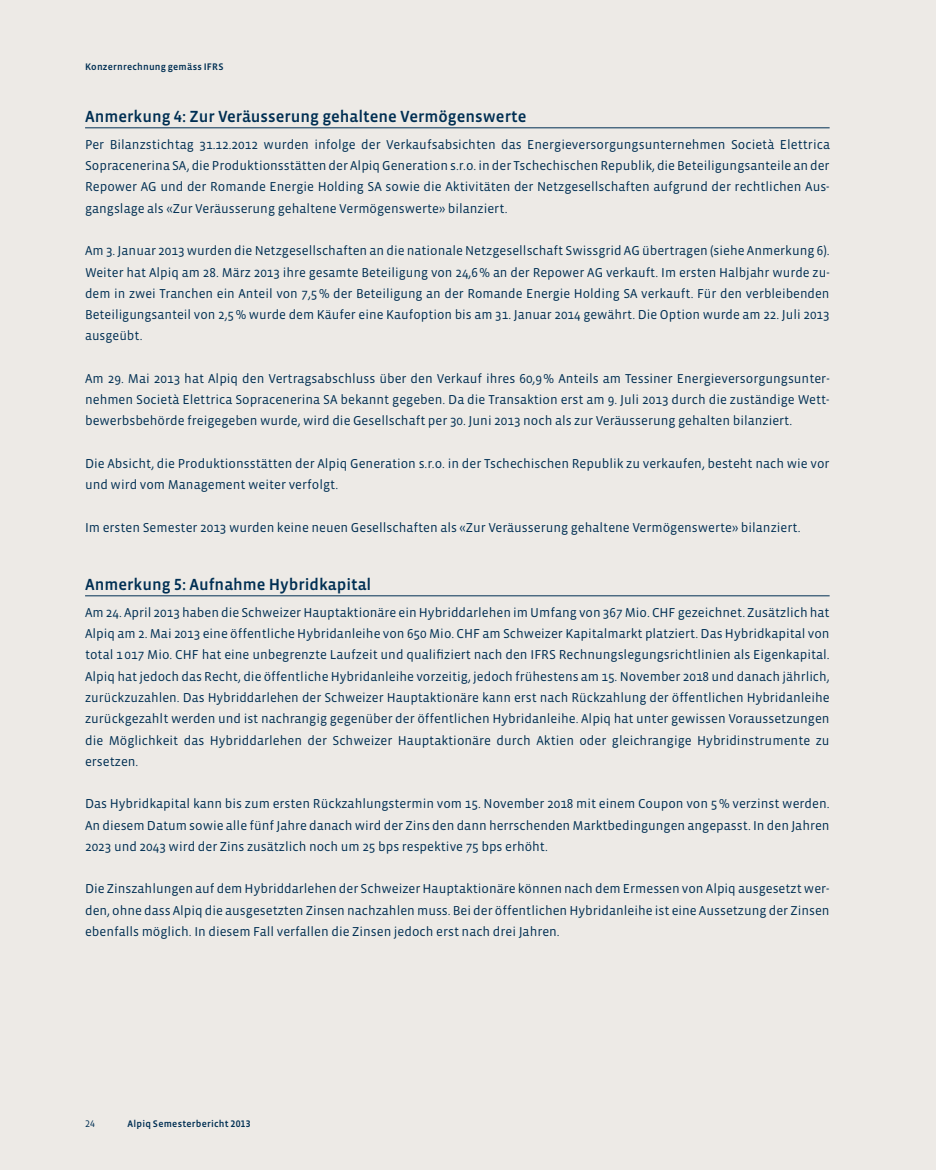
<style>
.page{position:relative;width:936px;height:1170px;background:#fff}
.page>*{position:absolute;margin:0;border:0;box-sizing:border-box;transform-origin:0 0}
.t1{font:500 16.5px "Vista Sans OTCE";color:#002f53}
.t2{font:13.2px/21.3px "Vista Sans OTCE";color:#002f53;text-align:justify}
.t3{font:500 9.75px "Vista Sans OTCE";letter-spacing:.02em;color:#002f53}
.t4{font:9.75px "Vista Sans OTCE";color:#002f53}
</style>
<div class="page">
<hr style="left:935px;top:0;width:1px;height:1169px;background:#edeae6">
<div style="left:0;top:0;width:935px;height:1169px;background:#edeae6"></div>
<hr style="left:85px;top:127px;width:744px;height:1px;background:#002f53">
<hr style="left:85px;top:595px;width:744px;height:1px;background:#002f53">
<p class="t3" style="left:85px;top:62px;width:140px">Konzernrechnung gemäss IFRS</p>
<p class="t1" style="left:85px;top:108px;width:443px">Anmerkung 4: Zur Veräusserung gehaltene Vermögenswerte</p>
<p class="t2" style="left:85px;top:134px;width:746px">Per Bilanzstichtag 31.12.2012 wurden infolge der Verkaufsabsichten das Energieversorgungsunternehmen Società Elettrica Sopracenerina SA, die Produktionsstätten der Alpiq Generation s.r.o. in der Tschechischen Republik, die Beteiligungsanteile an der Repower AG und der Romande Energie Holding SA sowie die Aktivitäten der Netzgesellschaften aufgrund der rechtlichen Aus&shy;gangslage als «Zur Veräusserung gehaltene Vermögenswerte» bilanziert.</p>
<p class="t2" style="left:85px;top:240px;width:746px">Am 3. Januar 2013 wurden die Netzgesellschaften an die nationale Netzgesellschaft Swissgrid AG übertragen (siehe Anmerkung 6).<br>Weiter hat Alpiq am 28. März 2013 ihre gesamte Beteiligung von 24,6% an der Repower AG verkauft. Im ersten Halbjahr wurde zu&shy;dem in zwei Tranchen ein Anteil von 7,5% der Beteiligung an der Romande Energie Holding SA verkauft. Für den verbleibenden Beteiligungsanteil von 2,5% wurde dem Käufer eine Kaufoption bis am 31. Januar 2014 gewährt. Die Option wurde am 22. Juli 2013 ausgeübt.</p>
<p class="t2" style="left:85px;top:368px;width:746px">Am 29. Mai 2013 hat Alpiq den Vertragsabschluss über den Verkauf ihres 60,9% Anteils am Tessiner Energieversorgungsunter&shy;nehmen Società Elettrica Sopracenerina SA bekannt gegeben. Da die Transaktion erst am 9. Juli 2013 durch die zuständige Wett&shy;bewerbsbehörde freigegeben wurde, wird die Gesellschaft per 30. Juni 2013 noch als zur Veräusserung gehalten bilanziert.</p>
<p class="t2" style="left:85px;top:453px;width:746px">Die Absicht, die Produktionsstätten der Alpiq Generation s.r.o. in der Tschechischen Republik zu verkaufen, besteht nach wie vor und wird vom Management weiter verfolgt.</p>
<p class="t2" style="left:85px;top:517px;width:717px">Im ersten Semester 2013 wurden keine neuen Gesellschaften als «Zur Veräusserung gehaltene Vermögenswerte» bilanziert.</p>
<p class="t1" style="left:85px;top:576px;width:288px">Anmerkung 5: Aufnahme Hybridkapital</p>
<p class="t2" style="left:85px;top:602px;width:746px">Am 24. April 2013 haben die Schweizer Hauptaktionäre ein Hybriddarlehen im Umfang von 367 Mio. CHF gezeichnet. Zusätzlich hat Alpiq am 2. Mai 2013 eine öffentliche Hybridanleihe von 650 Mio. CHF am Schweizer Kapitalmarkt platziert. Das Hybridkapital von total 1017 Mio. CHF hat eine unbegrenzte Laufzeit und qualifiziert nach den IFRS Rechnungslegungsrichtlinien als Eigenkapital.<br>Alpiq hat jedoch das Recht, die öffentliche Hybridanleihe vorzeitig, jedoch frühestens am 15. November 2018 und danach jährlich, zurückzuzahlen. Das Hybriddarlehen der Schweizer Hauptaktionäre kann erst nach Rückzahlung der öffentlichen Hybridanleihe zurückgezahlt werden und ist nachrangig gegenüber der öffentlichen Hybridanleihe. Alpiq hat unter gewissen Voraussetzungen die Möglichkeit das Hybriddarlehen der Schweizer Hauptaktionäre durch Aktien oder gleichrangige Hybridinstrumente zu ersetzen.</p>
<p class="t2" style="left:85px;top:793px;width:746px">Das Hybridkapital kann bis zum ersten Rückzahlungstermin vom 15. November 2018 mit einem Coupon von 5% verzinst werden.<br>An diesem Datum sowie alle fünf Jahre danach wird der Zins den dann herrschenden Marktbedingungen angepasst. In den Jahren 2023 und 2043 wird der Zins zusätzlich noch um 25 bps respektive 75 bps erhöht.</p>
<p class="t2" style="left:85px;top:878px;width:746px">Die Zinszahlungen auf dem Hybriddarlehen der Schweizer Hauptaktionäre können nach dem Ermessen von Alpiq ausgesetzt wer&shy;den, ohne dass Alpiq die ausgesetzten Zinsen nachzahlen muss. Bei der öffentlichen Hybridanleihe ist eine Aussetzung der Zinsen ebenfalls möglich. In diesem Fall verfallen die Zinsen jedoch erst nach drei Jahren.</p>
<p class="t4" style="left:85px;top:1118px;width:11px">24</p>
<p class="t3" style="left:128px;top:1118px;width:124px">Alpiq Semesterbericht 2013</p>
</div>
